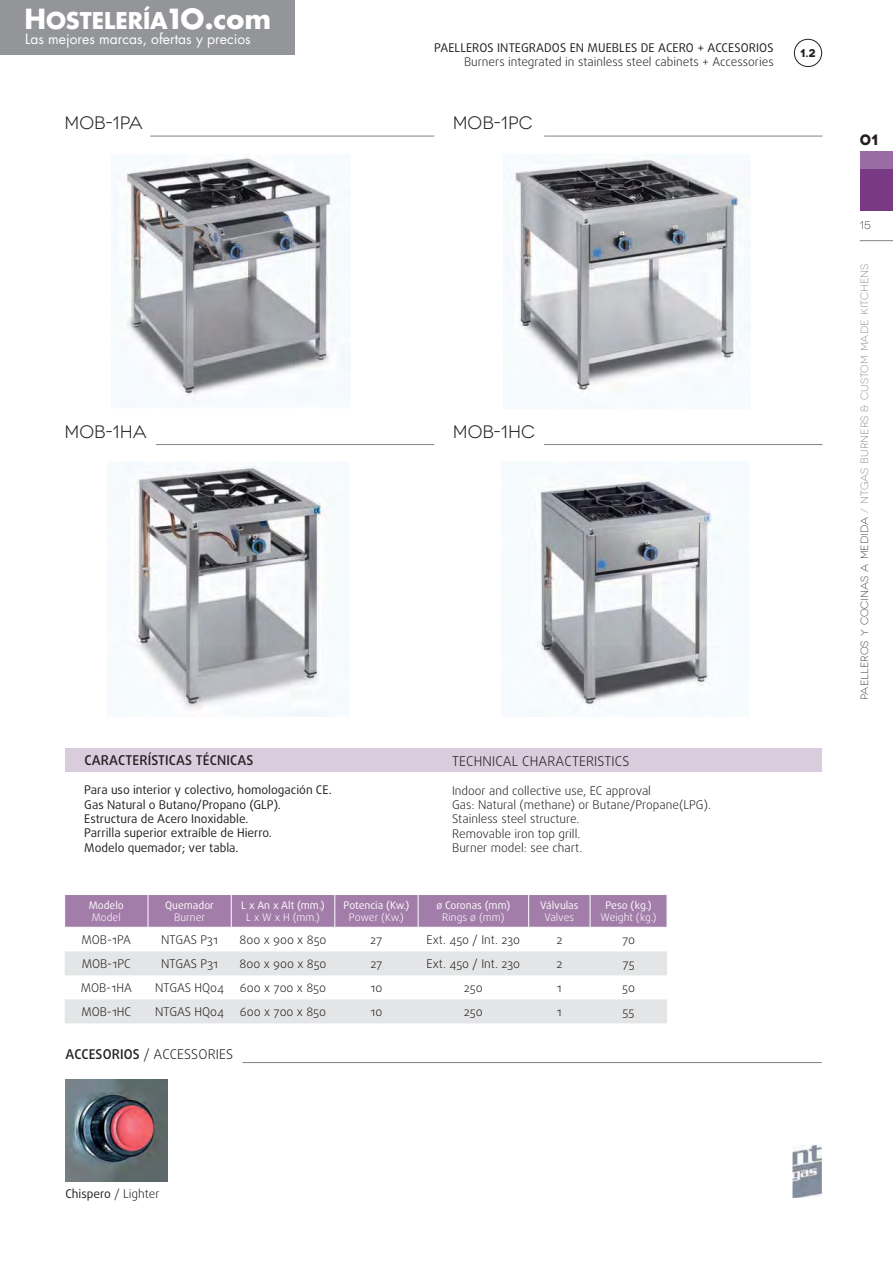
<style>
.page{position:relative;width:893px;height:1263px;background:#fff}
.page>*{position:absolute;margin:0;border:0;box-sizing:border-box;transform-origin:0 0}
.t1{font:700 22.5px "Futura Std";color:#fff}
.t2{font:18px "Novecentowide";color:#231f20}
.t3{font:700 15px "Novecentowide";color:#231f20}
.t4{font:13.8px "Futura Std";color:#fff}
.t5{font:300 13.5px "Daxline Pro";letter-spacing:.01em;color:#231f20}
.t6{font:500 13.5px "Daxline Pro";letter-spacing:.01em;color:#231f20}
.t7{font:300 12px/14.4px "Daxline Pro";color:#231f20}
.t8{font:12px/14.4px "Daxline Pro";color:#231f20}
.t9{font:700 11.25px "Novecentowide";color:#231f20}
.t10{font:300 11.25px "Novecentowide";color:#231f20}
.t11{font:10.5px "Daxline Pro";color:#fff}
.t12{font:300 10.5px "Daxline Pro";color:#fff}
.t13{font:300 10.5px "Novecentowide";color:#77787b}
.s1{font-size:27px}
.s2{font-weight:500}
.s3{color:#231f20}
.s4{font-weight:300}
</style>
<div class="page">
<img style="left:792px;top:1145px;width:30px;height:53px">
<img style="left:65px;top:1080px;width:102px;height:101px">
<hr style="left:243px;top:1062px;width:579px;height:1px;background:#808285">
<hr style="left:150px;top:136px;width:284px;height:1px;background:#808285">
<hr style="left:544px;top:136px;width:278px;height:1px;background:#808285">
<hr style="left:156px;top:444px;width:278px;height:1px;background:#808285">
<hr style="left:544px;top:444px;width:278px;height:1px;background:#808285">
<div style="left:794px;top:39px;width:28px;height:28px;border:1px solid #231f20;border-radius:50%"></div>
<div style="left:65px;top:749px;width:757px;height:23px;background:#d9ccdd"></div>
<div style="left:860px;top:162px;width:33px;height:49px;background:#793a83"></div>
<div style="left:860px;top:151px;width:33px;height:17px;background:#996ca3"></div>
<hr style="left:860px;top:240px;width:33px;height:1px;background:#808285">
<div style="left:65px;top:895px;width:602px;height:32px;background:#a37da9"></div>
<svg style="left:65px;top:951px;width:602px;height:72px"></svg>
<hr style="left:148px;top:895px;width:1px;height:32px;background:#fff">
<hr style="left:231px;top:895px;width:1px;height:32px;background:#fff">
<hr style="left:335px;top:895px;width:1px;height:32px;background:#fff">
<hr style="left:418px;top:895px;width:1px;height:32px;background:#fff">
<hr style="left:528px;top:895px;width:1px;height:32px;background:#fff">
<hr style="left:590px;top:895px;width:1px;height:32px;background:#fff">
<img style="left:115px;top:155px;width:236px;height:253px">
<img style="left:504px;top:154px;width:246px;height:254px">
<img style="left:116px;top:462px;width:233px;height:255px">
<img style="left:526px;top:475px;width:203px;height:242px">
<div style="left:0;top:0;width:294px;height:55px;background:#939598"></div>
<h1 class="t1" style="left:24px;top:8px;width:248px"><span class="s1">H</span>OSTELERÍA<span class="s1">1O.com</span></h1>
<p class="t4" style="left:25px;top:32px;width:227px">Las mejores marcas, ofertas y precios</p>
<p class="t8" style="left:434px;top:41px;width:341px">PAELLEROS INTEGRADOS EN MUEBLES DE ACERO + ACCESORIOS</p>
<p class="t7" style="left:464px;top:55px;width:311px">Burners integrated in stainless steel cabinets + Accessories</p>
<h2 class="t2" style="left:64px;top:113px;width:80px">MOB-1PA</h2>
<h2 class="t2" style="left:453px;top:113px;width:81px">MOB-1PC</h2>
<p class="t9" style="left:800px;top:46px;width:17px">1.2</p>
<h2 class="t2" style="left:64px;top:421px;width:84px">MOB-1HA</h2>
<h2 class="t2" style="left:453px;top:421px;width:84px">MOB-1HC</h2>
<p class="t6" style="left:84px;top:755px;width:171px">CARACTERÍSTICAS TÉCNICAS</p>
<p class="t8" style="left:84px;top:783px;width:249px">Para uso interior y colectivo, homologación CE.<br>Gas Natural o Butano/Propano (GLP).<br>Estructura de Acero Inoxidable.<br>Parrilla superior extraíble de Hierro.<br>Modelo quemador; ver tabla.</p>
<p class="t5" style="left:452px;top:755px;width:179px">TECHNICAL CHARACTERISTICS</p>
<p class="t7" style="left:452px;top:784px;width:260px">Indoor and collective use, EC approval<br>Gas: Natural (methane) or Butane/Propane(LPG).<br>Stainless steel structure.<br>Removable iron top grill.<br>Burner model: see chart.</p>
<p class="t11" style="left:89px;top:901px;width:37px">Modelo</p>
<p class="t12" style="left:92px;top:913px;width:30px">Model</p>
<p class="t11" style="left:165px;top:901px;width:50px">Quemador</p>
<p class="t12" style="left:174px;top:913px;width:32px">Burner</p>
<p class="t11" style="left:241px;top:901px;width:85px">L x An x Alt (mm.)</p>
<p class="t12" style="left:246px;top:913px;width:75px">L x W x H (mm.)</p>
<p class="t11" style="left:344px;top:901px;width:67px">Potencia (Kw.)</p>
<p class="t12" style="left:349px;top:913px;width:57px">Power (Kw.)</p>
<p class="t11" style="left:436px;top:901px;width:76px">ø Coronas (mm)</p>
<p class="t12" style="left:442px;top:913px;width:64px">Rings ø (mm)</p>
<p class="t11" style="left:540px;top:901px;width:40px">Válvulas</p>
<p class="t12" style="left:544px;top:913px;width:31px">Valves</p>
<p class="t11" style="left:605px;top:901px;width:48px">Peso (kg.)</p>
<p class="t12" style="left:600px;top:913px;width:58px">Weight (kg.)</p>
<p class="t7" style="left:82px;top:934px;width:51px">MOB-1PA</p>
<p class="t7" style="left:161px;top:934px;width:58px">NTGAS P31</p>
<p class="t7" style="left:240px;top:934px;width:88px">800 x 900 x 850</p>
<p class="t7" style="left:370px;top:934px;width:14px">27</p>
<p class="t7" style="left:427px;top:934px;width:95px">Ext. 450 / Int. 230</p>
<p class="t7" style="left:556px;top:934px;width:7px">2</p>
<p class="t7" style="left:622px;top:934px;width:15px">70</p>
<p class="t7" style="left:82px;top:958px;width:50px">MOB-1PC</p>
<p class="t7" style="left:161px;top:958px;width:58px">NTGAS P31</p>
<p class="t7" style="left:240px;top:958px;width:88px">800 x 900 x 850</p>
<p class="t7" style="left:370px;top:958px;width:14px">27</p>
<p class="t7" style="left:427px;top:958px;width:95px">Ext. 450 / Int. 230</p>
<p class="t7" style="left:556px;top:958px;width:7px">2</p>
<p class="t7" style="left:622px;top:958px;width:14px">75</p>
<p class="t7" style="left:81px;top:982px;width:53px">MOB-1HA</p>
<p class="t7" style="left:155px;top:982px;width:70px">NTGAS HQ04</p>
<p class="t7" style="left:240px;top:982px;width:88px">600 x 700 x 850</p>
<p class="t7" style="left:370px;top:982px;width:13px">10</p>
<p class="t7" style="left:464px;top:982px;width:20px">250</p>
<p class="t7" style="left:557px;top:982px;width:6px">1</p>
<p class="t7" style="left:622px;top:982px;width:14px">50</p>
<p class="t7" style="left:81px;top:1006px;width:51px">MOB-1HC</p>
<p class="t7" style="left:155px;top:1006px;width:70px">NTGAS HQ04</p>
<p class="t7" style="left:240px;top:1006px;width:88px">600 x 700 x 850</p>
<p class="t7" style="left:370px;top:1006px;width:13px">10</p>
<p class="t7" style="left:464px;top:1006px;width:20px">250</p>
<p class="t7" style="left:557px;top:1006px;width:6px">1</p>
<p class="t7" style="left:623px;top:1006px;width:13px">55</p>
<p class="t5" style="left:66px;top:1049px;width:169px"><span class="s2">ACCESORIOS</span> / ACCESSORIES</p>
<p class="t3" style="left:860px;top:131px;width:20px">01</p>
<p class="t10" style="left:860px;top:219px;width:13px">15</p>
<p class="t13" style="left:858px;top:700px;width:438px;rotate:-90deg"><span class="s3">Paelleros y cocinas a medida</span> / NTGAS BURNERS &amp; CUSTOM MADE KITCHENS</p>
<p class="t8" style="left:65px;top:1187px;width:96px">Chispero <span class="s4">/ Lighter</span></p>
</div>
